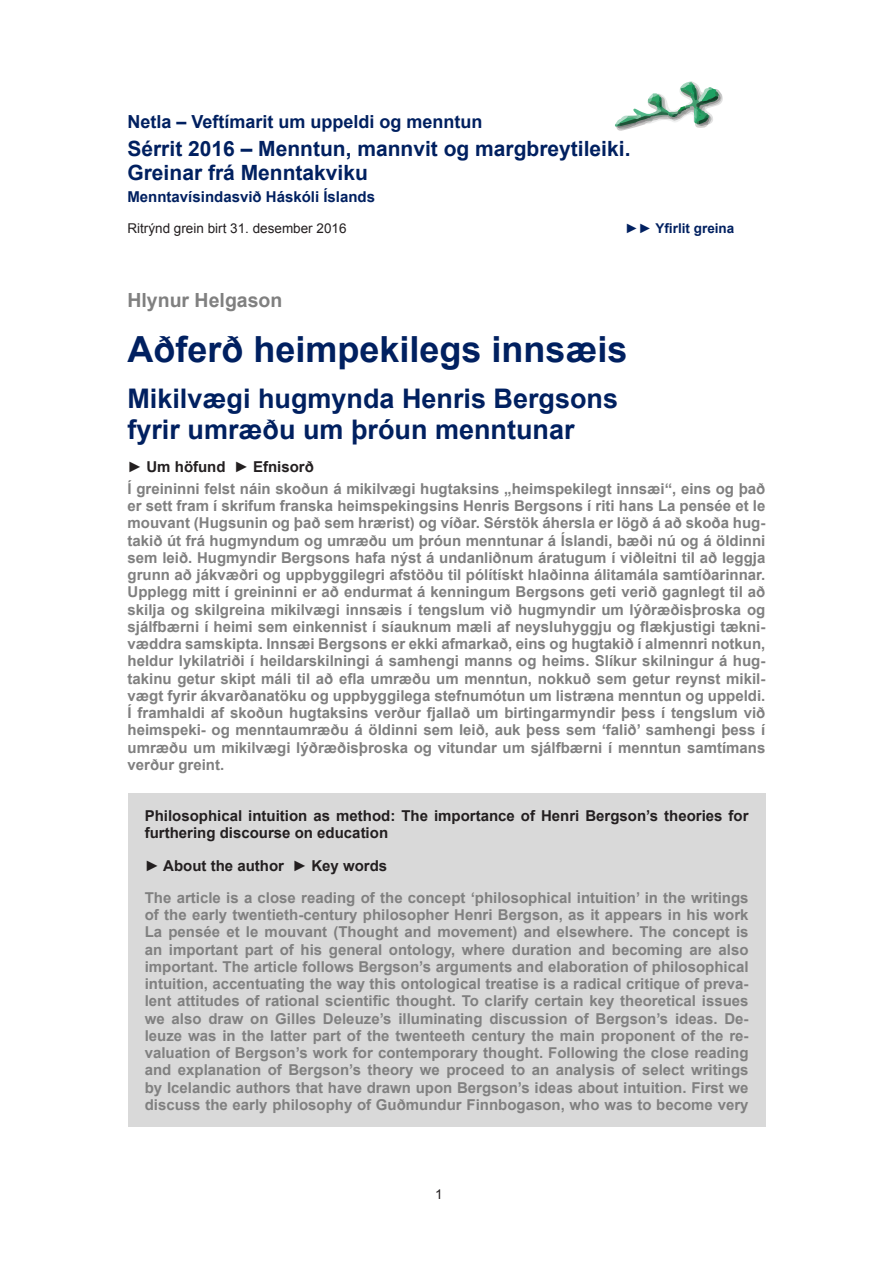
<style>
.page{position:relative;width:893px;height:1263px;background:#fff}
.page>*{position:absolute;margin:0;border:0;box-sizing:border-box;transform-origin:0 0}
.Titill_greinar{font:700 36px "Arial";color:#002060}
.Undirtitill_greinar{font:700 27px/31px "Arial";color:#002060}
.t1{font:700 21px/24.2px "Arial";color:#002060}
.Nafn_höfundar{font:700 19.5px "Arial";color:#808080}
.t2{font:700 18px "Arial";color:#002060}
.Útdráttur{font:700 15px/17.2px "Arial";color:#808080;text-align:justify}
.Titill_á_ensku{font:700 15px/17.2px "Arial";color:#231f20}
.t3{font:700 15px "Arial";color:#002060}
.Útdráttur-2{font:700 15px "Arial";color:#231f20}
.Um_höfund{font:700 15px "Arial";color:#231f20}
.t4{font:13.5px "Arial";color:#231f20}
.Birtingardagur_grein{font:700 13.5px "Arial";color:#002060}
.s1{font-weight:400}
</style>
<div class="page">
<svg style="left:615px;top:81px;width:108px;height:50px"></svg>
<div style="left:128px;top:793px;width:638px;height:334px;background:#d9d9d9"></div>
<p class="t2" style="left:127px;top:109px;width:357px">Netla – Veftímarit um uppeldi og menntun</p>
<h3 class="t1" style="left:127px;top:137px;width:504px">Sérrit 2016 – Menntun, mannvit og margbreytileiki.<br>Greinar frá Menntakviku</h3>
<p class="t3" style="left:127px;top:187px;width:249px">Menntavísindasvið Háskóli Íslands</p>
<p class="t4" style="left:127px;top:219px;width:221px">Ritrýnd grein birt 31. desember 2016</p>
<p class="Birtingardagur_grein" style="left:625px;top:219px;width:111px"><span class="s1">►►</span> Yfirlit greina</p>
<p class="Nafn_höfundar" style="left:127px;top:288px;width:156px">Hlynur Helgason</p>
<p class="Titill_greinar" style="left:127px;top:326px;width:502px">Aðferð heimpekilegs innsæis</p>
<p class="Undirtitill_greinar" style="left:127px;top:384px;width:492px">Mikilvægi hugmynda Henris Bergsons fyrir umræðu um þróun menntunar</p>
<p class="Um_höfund" style="left:127px;top:457px;width:188px">► Um höfund ► Efnisorð</p>
<p class="Útdráttur" style="left:128px;top:480px;width:639px">Í greininni felst náin skoðun á mikilvægi hugtaksins „heimspekilegt innsæi“, eins og það er sett fram í skrifum franska heimspekingsins Henris Bergsons í riti hans La pensée et le mouvant (Hugsunin og það sem hrærist) og víðar. Sérstök áhersla er lögð á að skoða hug&shy;takið út frá hugmyndum og umræðu um þróun menntunar á Íslandi, bæði nú og á öldinni sem leið. Hugmyndir Bergsons hafa nýst á undanliðnum áratugum í viðleitni til að leggja grunn að jákvæðri og uppbyggilegri afstöðu til pólítískt hlaðinna álitamála samtíðarinnar.<br>Upplegg mitt í greininni er að endurmat á kenningum Bergsons geti verið gagnlegt til að skilja og skilgreina mikilvægi innsæis í tengslum við hugmyndir um lýðræðisþroska og sjálfbærni í heimi sem einkennist í síauknum mæli af neysluhyggju og flækjustigi tækni&shy;væddra samskipta. Innsæi Bergsons er ekki afmarkað, eins og hugtakið í almennri notkun, heldur lykilatriði í heildarskilningi á samhengi manns og heims. Slíkur skilningur á hug&shy;takinu getur skipt máli til að efla umræðu um menntun, nokkuð sem getur reynst mikil&shy;vægt fyrir ákvarðanatöku og uppbyggilega stefnumótun um listræna menntun og uppeldi.<br>Í framhaldi af skoðun hugtaksins verður fjallað um birtingarmyndir þess í tengslum við heimspeki- og menntaumræðu á öldinni sem leið, auk þess sem ‘falið’ samhengi þess í umræðu um mikilvægi lýðræðisþroska og vitundar um sjálfbærni í menntun samtímans verður greint.</p>
<p class="Titill_á_ensku" style="left:145px;top:807px;width:605px">Philosophical intuition as method: The importance of Henri Bergson’s theories for furthering discourse on education</p>
<p class="Útdráttur-2" style="left:145px;top:855px;width:244px">► About the author ► Key words</p>
<p class="Útdráttur" style="left:145px;top:889px;width:605px">The article is a close reading of the concept ‘philosophical intuition’ in the writings of the early twentieth-century philosopher Henri Bergson, as it appears in his work La pensée et le mouvant (Thought and movement) and elsewhere. The concept is an important part of his general ontology, where duration and becoming are also important. The article follows Bergson’s arguments and elaboration of philosophical intuition, accentuating the way this ontological treatise is a radical critique of preva&shy;lent attitudes of rational scientific thought. To clarify certain key theoretical issues we also draw on Gilles Deleuze’s illuminating discussion of Bergson’s ideas. De&shy;leuze was in the latter part of the twenteeth century the main proponent of the re&shy;valuation of Bergson’s work for contemporary thought. Following the close reading and explanation of Bergson’s theory we proceed to an analysis of select writings by Icelandic authors that have drawn upon Bergson’s ideas about intuition. First we discuss the early philosophy of Guðmundur Finnbogason, who was to become very</p>
<p class="t4" style="left:435px;top:1186px;width:9px">1</p>
</div>
